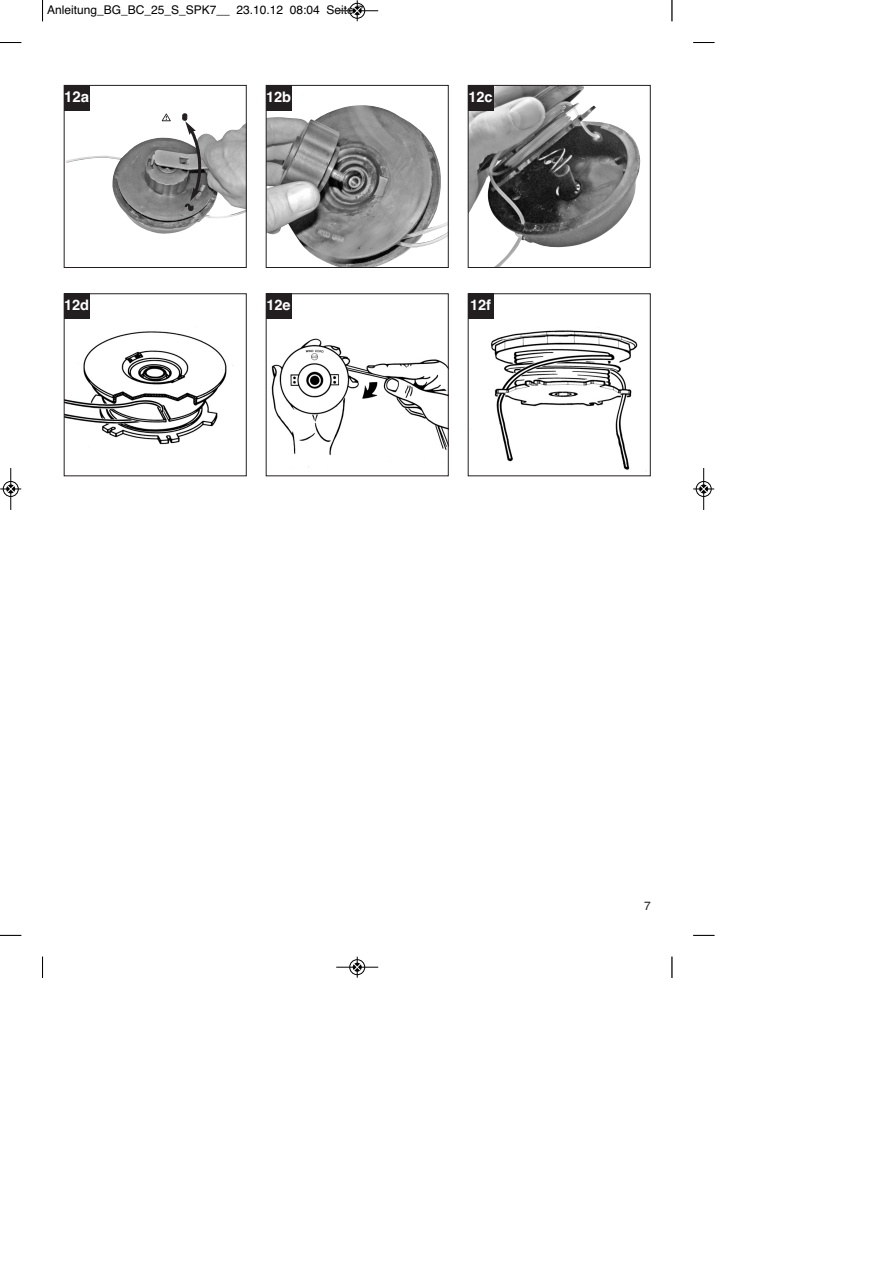
<style>
.page{position:relative;width:893px;height:1263px;background:#fff}
.page>*{position:absolute;margin:0;border:0;box-sizing:border-box;transform-origin:0 0}
.t1{font:700 15px "Helvetica";color:#fff}
.t2{font:700 14.55px "Helvetica";color:#fff}
.t3{font:12px "Helvetica";color:#000}
.t4{font:12px "Helvetica";color:#231f20}
</style>
<div class="page">
<img style="left:66px;top:124px;width:179px;height:110px">
<div style="left:64px;top:85px;width:183px;height:183px;border:1px solid #231f20"></div>
<div style="left:64px;top:85px;width:25px;height:26px;background:#231f20"></div>
<img style="left:66px;top:309px;width:167px;height:136px">
<div style="left:64px;top:293px;width:183px;height:183px;border:1px solid #231f20"></div>
<div style="left:64px;top:293px;width:25px;height:26px;background:#231f20"></div>
<img style="left:268px;top:105px;width:179px;height:161px">
<div style="left:266px;top:85px;width:183px;height:183px;border:1px solid #231f20"></div>
<div style="left:266px;top:85px;width:25px;height:26px;background:#231f20"></div>
<img style="left:470px;top:87px;width:171px;height:179px">
<div style="left:468px;top:85px;width:183px;height:183px;border:1px solid #231f20"></div>
<div style="left:468px;top:85px;width:25px;height:26px;background:#231f20"></div>
<img style="left:271px;top:318px;width:176px;height:149px">
<div style="left:266px;top:293px;width:183px;height:183px;border:1px solid #231f20"></div>
<div style="left:266px;top:293px;width:25px;height:26px;background:#231f20"></div>
<img style="left:491px;top:330px;width:156px;height:142px">
<div style="left:468px;top:293px;width:183px;height:183px;border:1px solid #231f20"></div>
<div style="left:468px;top:293px;width:25px;height:26px;background:#231f20"></div>
<svg style="left:161px;top:113px;width:10px;height:9px"></svg>
<svg style="left:162px;top:114px;width:9px;height:7px"></svg>
<svg style="left:183px;top:114px;width:19px;height:97px"></svg>
<svg style="left:42px;top:0;width:1px;height:21px"></svg>
<svg style="left:0;top:42px;width:21px;height:1px"></svg>
<svg style="left:671px;top:0;width:2px;height:21px"></svg>
<svg style="left:693px;top:42px;width:21px;height:1px"></svg>
<svg style="left:42px;top:957px;width:1px;height:21px"></svg>
<svg style="left:0;top:935px;width:21px;height:1px"></svg>
<svg style="left:671px;top:957px;width:2px;height:21px"></svg>
<svg style="left:693px;top:935px;width:21px;height:1px"></svg>
<div style="left:349px;top:3px;width:16px;height:16px;border:1px solid #fff;border-radius:50%"></div>
<hr style="left:336px;top:11px;width:42px;height:1px;background:#000">
<div style="left:349px;top:3px;width:16px;height:15px;border:1px solid #000;border-radius:50%"></div>
<svg style="left:353px;top:0;width:8px;height:21px"></svg>
<div style="left:349px;top:959px;width:16px;height:16px;border:1px solid #fff;border-radius:50%"></div>
<hr style="left:336px;top:967px;width:42px;height:1px;background:#000">
<div style="left:349px;top:960px;width:16px;height:15px;border:1px solid #000;border-radius:50%"></div>
<svg style="left:353px;top:957px;width:8px;height:21px"></svg>
<div style="left:3px;top:481px;width:16px;height:16px;border:1px solid #fff;border-radius:50%"></div>
<hr style="left:11px;top:468px;width:1px;height:42px;background:#000">
<div style="left:3px;top:481px;width:15px;height:16px;border:1px solid #000;border-radius:50%"></div>
<svg style="left:0;top:485px;width:21px;height:8px"></svg>
<div style="left:696px;top:481px;width:16px;height:16px;border:1px solid #fff;border-radius:50%"></div>
<hr style="left:703px;top:468px;width:1px;height:42px;background:#000">
<div style="left:696px;top:481px;width:15px;height:16px;border:1px solid #000;border-radius:50%"></div>
<svg style="left:693px;top:485px;width:21px;height:8px"></svg>
<p class="t3" style="left:47px;top:5px;width:318px">Anleitung_BG_BC_25_S_SPK7__ 23.10.12 08:04 Seite 7</p>
<p class="t1" style="left:64px;top:91px;width:27px">12a</p>
<p class="t2" style="left:64px;top:300px;width:27px">12d</p>
<p class="t2" style="left:266px;top:92px;width:27px">12b</p>
<p class="t2" style="left:468px;top:92px;width:26px">12c</p>
<p class="t2" style="left:266px;top:300px;width:26px">12e</p>
<p class="t2" style="left:470px;top:300px;width:23px">12f</p>
<p class="t4" style="left:644px;top:902px;width:8px">7</p>
</div>
